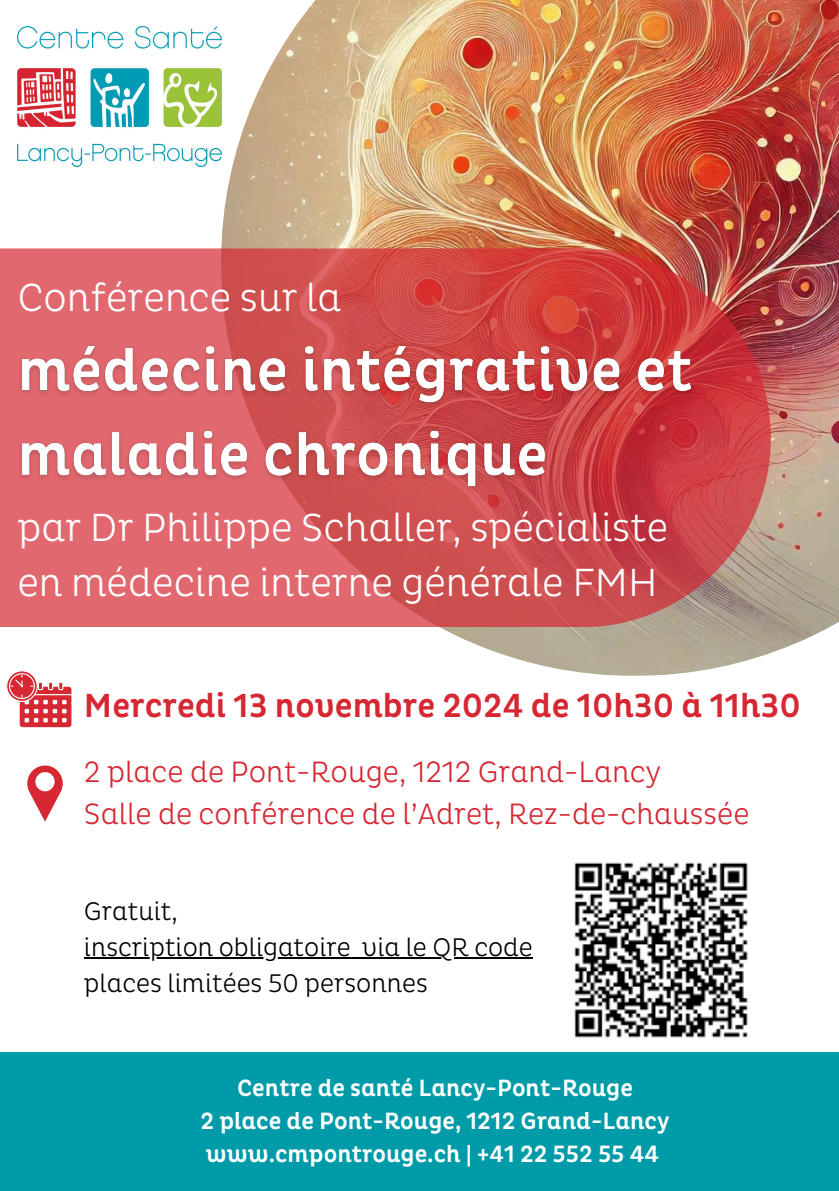
<style>
.page{position:relative;width:839px;height:1191px;background:#fff}
.page>*{position:absolute;margin:0;border:0;box-sizing:border-box;transform-origin:0 0}
.t1{font:300 40px/55.6px "Pluto Cond";color:#fff}
.t2{font:500 34px "Pluto Cond";color:#d62732}
.t3{font:300 30px/42px "Pluto Cond";color:#d62732}
.t4{font:300 26px/36px "Pluto Cond";color:#000}
.t5{font:500 24px/33px "Pluto Cond";color:#fff;text-align:center}
</style>
<div class="page">
<img style="left:221px;top:0;width:617px;height:676px">
<svg style="left:0;top:248px;width:770px;height:379px;background:#d35759"></svg>
<div style="left:0;top:1053px;width:838px;height:138px;background:#009ba8"></div>
<img style="left:17px;top:27px;width:204px;height:139px">
<svg style="left:7px;top:671px;width:65px;height:57px"></svg>
<svg style="left:27px;top:766px;width:36px;height:56px"></svg>
<div style="left:35px;top:772px;width:20px;height:19px;background:#fff;border-radius:50%"></div>
<img style="left:574px;top:862px;width:174px;height:176px">
<img style="left:12px;top:334px;width:690px;height:165px">
<hr style="left:84px;top:958px;width:267px;height:1px;background:#000">
<hr style="left:362px;top:958px;width:171px;height:1px;background:#000">
<h1 class="t1" style="left:17px;top:271px;width:325px">Conférence sur la</h1>
<h1 class="t1" style="left:17px;top:501px;width:652px">par Dr Philippe Schaller, spécialiste en médecine interne générale FMH</h1>
<h2 class="t2" style="left:84px;top:685px;width:718px">Mercredi 13 novembre 2024 de 10h30 à 11h30</h2>
<p class="t3" style="left:84px;top:752px;width:667px">2 place de Pont-Rouge, 1212 Grand-Lancy<br>Salle de conférence de l’Adret, Rez-de-chaussée</p>
<p class="t4" style="left:84px;top:894px;width:450px">Gratuit,<br>inscription obligatoire via le QR code places limitées 50 personnes</p>
<p class="t5" style="left:200px;top:1073px;width:470px">Centre de santé Lancy-Pont-Rouge<br>2 place de Pont-Rouge, 1212 Grand-Lancy www.cmpontrouge.ch | +41 22 552 55 44</p>
</div>
